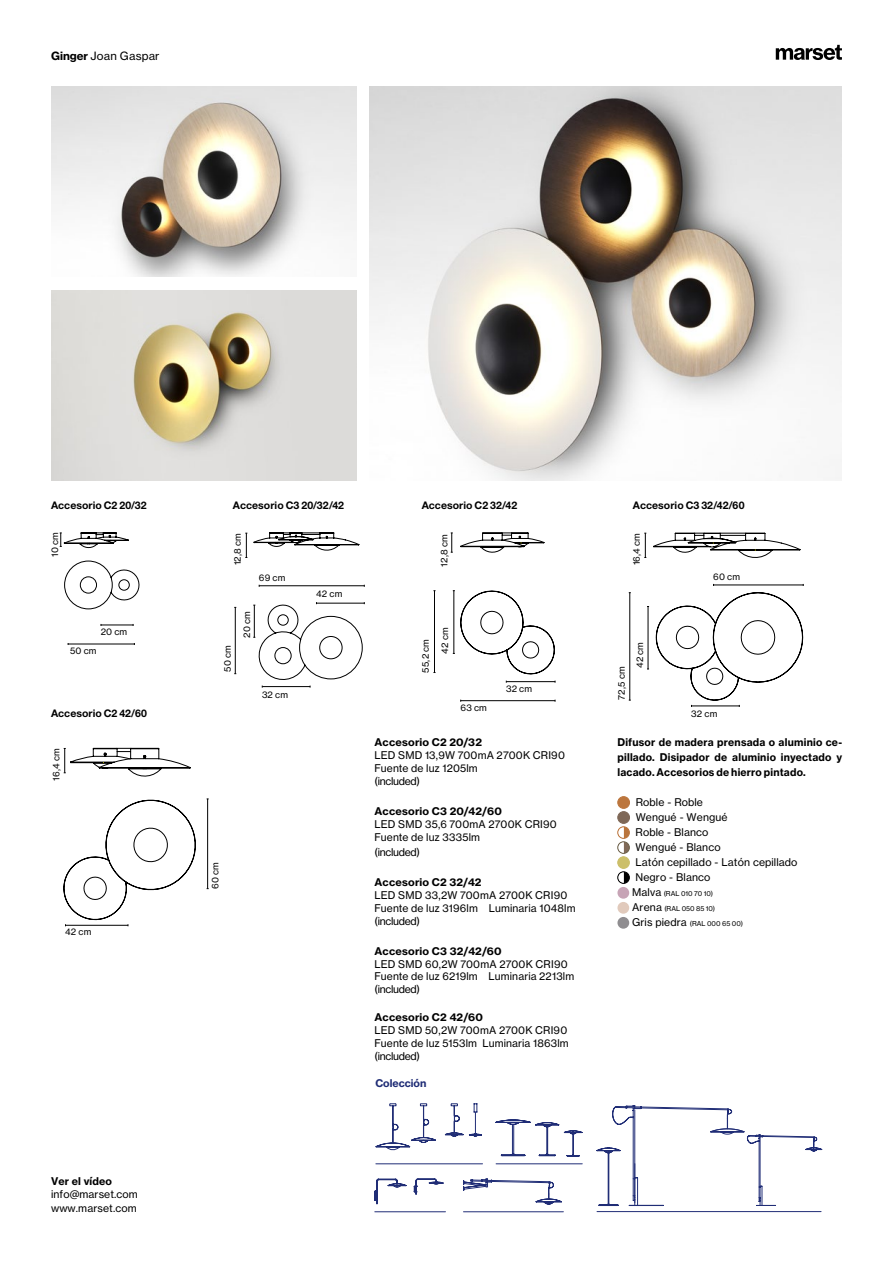
<style>
.page{position:relative;width:893px;height:1263px;background:#fff}
.page>*{position:absolute;margin:0;border:0;box-sizing:border-box;transform-origin:0 0}
.t1{font:11.25px "N Haas Grotesk TX Pro 55 Rg";letter-spacing:.02em;color:#000}
.t2{font:10.5px/12.9px "N Haas Grotesk TX Pro 55 Rg";letter-spacing:.01em;color:#000}
.t3{font:10.5px/15px "N Haas Grotesk TX Pro 75 Bd";letter-spacing:.02em;color:#000;text-align:justify}
.t4{font:700 10.5px "Helvetica Neue LT Std";letter-spacing:.005em;color:#000}
.t5{font:10.5px "N Haas Grotesk TX Pro 55 Rg";letter-spacing:-.03em;color:#000}
.t6{font:10.5px "N Haas Grotesk TX Pro 75 Bd";color:#202d76}
.t7{font:9px/19.4px "N Haas Grotesk TX Pro 55 Rg";letter-spacing:.015em;color:#000}
.t8{font:6.75px "N Haas Grotesk TX Pro 55 Rg";letter-spacing:.005em;color:#000}
.s1{font-family:"N Haas Grotesk TX Pro 75 Bd"}
.s2{font-size:10.5px}
</style>
<div class="page">
<div style="left:618px;top:797px;width:11px;height:11px;background:#bc763d;border-radius:50%"></div>
<div style="left:617px;top:796px;width:13px;height:13px;border:1px solid #bc763d;border-radius:50%"></div>
<div style="left:618px;top:812px;width:11px;height:11px;background:#7f6857;border-radius:50%"></div>
<div style="left:617px;top:811px;width:13px;height:13px;border:1px solid #7f6857;border-radius:50%"></div>
<div style="left:618px;top:827px;width:11px;height:11px;background:#ba753c;border-radius:50%"></div>
<div style="left:617px;top:826px;width:13px;height:13px;border:1px solid #bc763d;border-radius:50%"></div>
<div style="left:618px;top:842px;width:11px;height:11px;background:#806957;border-radius:50%"></div>
<div style="left:617px;top:841px;width:13px;height:13px;border:1px solid #6b6049;border-radius:50%"></div>
<div style="left:618px;top:857px;width:11px;height:11px;background:#ccbf6a;border-radius:50%"></div>
<div style="left:617px;top:856px;width:13px;height:13px;border:1px solid #ccbf6a;border-radius:50%"></div>
<div style="left:618px;top:872px;width:11px;height:11px;background:#000;border-radius:50%"></div>
<svg style="left:618px;top:827px;width:6px;height:55px"></svg>
<div style="left:617px;top:871px;width:13px;height:13px;border:1px solid #000;border-radius:50%"></div>
<div style="left:617px;top:887px;width:12px;height:12px;background:#c7a4b6;border-radius:50%"></div>
<div style="left:617px;top:902px;width:12px;height:12px;background:#e1cabc;border-radius:50%"></div>
<div style="left:617px;top:917px;width:12px;height:12px;background:#8f8d90;border-radius:50%"></div>
<img style="left:369px;top:86px;width:473px;height:394px">
<svg style="left:776px;top:45px;width:66px;height:15px"></svg>
<img style="left:51px;top:86px;width:306px;height:190px">
<hr style="left:376px;top:1163px;width:106px;height:1px;background:#202d76">
<hr style="left:496px;top:1163px;width:86px;height:1px;background:#202d76">
<svg style="left:596px;top:1105px;width:226px;height:108px"></svg>
<svg style="left:496px;top:1119px;width:86px;height:37px"></svg>
<svg style="left:375px;top:1179px;width:32px;height:25px"></svg>
<svg style="left:414px;top:1178px;width:30px;height:17px"></svg>
<hr style="left:375px;top:1211px;width:70px;height:1px;background:#202d76">
<hr style="left:463px;top:1211px;width:100px;height:1px;background:#202d76">
<svg style="left:463px;top:1179px;width:99px;height:25px"></svg>
<svg style="left:375px;top:1103px;width:107px;height:48px"></svg>
<img style="left:51px;top:291px;width:306px;height:189px">
<hr style="left:461px;top:700px;width:94px;height:1px;background:#000">
<hr style="left:68px;top:644px;width:66px;height:1px;background:#000">
<hr style="left:235px;top:607px;width:1px;height:67px;background:#000">
<hr style="left:506px;top:681px;width:49px;height:1px;background:#000">
<hr style="left:101px;top:625px;width:32px;height:1px;background:#000">
<hr style="left:434px;top:591px;width:1px;height:81px;background:#000">
<svg style="left:453px;top:590px;width:102px;height:84px"></svg>
<hr style="left:648px;top:606px;width:1px;height:63px;background:#000">
<hr style="left:629px;top:593px;width:1px;height:107px;background:#000">
<hr style="left:259px;top:585px;width:105px;height:1px;background:#000">
<svg style="left:656px;top:592px;width:147px;height:115px"></svg>
<hr style="left:713px;top:585px;width:90px;height:1px;background:#000">
<svg style="left:451px;top:533px;width:2px;height:20px"></svg>
<svg style="left:644px;top:533px;width:2px;height:25px"></svg>
<svg style="left:245px;top:533px;width:2px;height:25px"></svg>
<svg style="left:653px;top:533px;width:147px;height:25px"></svg>
<svg style="left:254px;top:532px;width:105px;height:19px"></svg>
<svg style="left:460px;top:532px;width:84px;height:21px"></svg>
<svg style="left:60px;top:532px;width:69px;height:17px"></svg>
<svg style="left:64px;top:561px;width:76px;height:48px"></svg>
<svg style="left:253px;top:602px;width:112px;height:86px"></svg>
<svg style="left:63px;top:800px;width:133px;height:126px"></svg>
<hr style="left:207px;top:799px;width:1px;height:90px;background:#000">
<svg style="left:64px;top:747px;width:127px;height:30px"></svg>
<p class="t1" style="left:51px;top:49px;width:110px"><span class="s1">Ginger</span> Joan Gaspar</p>
<p class="t4" style="left:51px;top:499px;width:97px">Accesorio C2 20/32</p>
<p class="t4" style="left:422px;top:499px;width:97px">Accesorio C2 32/42</p>
<p class="t4" style="left:633px;top:499px;width:113px">Accesorio C3 32/42/60</p>
<p class="t4" style="left:233px;top:499px;width:113px">Accesorio C3 20/32/42</p>
<p class="t7" style="left:45px;top:557px;width:26px;rotate:-90deg">10 cm</p>
<p class="t7" style="left:228px;top:565px;width:34px;rotate:-90deg">12,8 cm</p>
<p class="t7" style="left:627px;top:565px;width:34px;rotate:-90deg">16,4 cm</p>
<p class="t7" style="left:434px;top:567px;width:34px;rotate:-90deg">12,8 cm</p>
<p class="t7" style="left:259px;top:568px;width:28px">69 cm</p>
<p class="t7" style="left:316px;top:584px;width:28px">42 cm</p>
<p class="t7" style="left:101px;top:622px;width:28px">20 cm</p>
<p class="t7" style="left:70px;top:641px;width:28px">50 cm</p>
<p class="t7" style="left:218px;top:672px;width:28px;rotate:-90deg">50 cm</p>
<p class="t7" style="left:237px;top:637px;width:28px;rotate:-90deg">20 cm</p>
<p class="t7" style="left:262px;top:685px;width:28px">32 cm</p>
<p class="t7" style="left:416px;top:654px;width:28px;text-indent:-19px;rotate:-90deg">55,2 cm<br>42 cm</p>
<p class="t7" style="left:506px;top:679px;width:28px">32 cm</p>
<p class="t7" style="left:612px;top:700px;width:35px;rotate:-90deg">72,5 cm</p>
<p class="t7" style="left:630px;top:668px;width:28px;rotate:-90deg">42 cm</p>
<p class="t4" style="left:51px;top:707px;width:97px">Accesorio C2 42/60</p>
<p class="t7" style="left:460px;top:698px;width:28px">63 cm</p>
<p class="t7" style="left:713px;top:567px;width:28px">60 cm</p>
<p class="t7" style="left:691px;top:704px;width:28px">32 cm</p>
<p class="t7" style="left:46px;top:781px;width:34px;rotate:-90deg">16,4 cm</p>
<p class="t7" style="left:65px;top:922px;width:28px">42 cm</p>
<p class="t7" style="left:205px;top:889px;width:28px;rotate:-90deg">60 cm</p>
<p class="t3" style="left:51px;top:1174px;width:62px">Ver el vídeo</p>
<p class="t2" style="left:51px;top:1188px;width:88px;line-height:13.5px">info@marset.com www.marset.com</p>
<p class="t3" style="left:375px;top:735px;width:109px">Accesorio C2 20/32</p>
<p class="t2" style="left:375px;top:749px;width:192px">LED SMD 13,9W 700mA 2700K CRI90<br>Fuente de luz 1205lm<br>(included)</p>
<p class="t3" style="left:375px;top:804px;width:129px">Accesorio C3 20/42/60</p>
<p class="t2" style="left:375px;top:818px;width:184px">LED SMD 35,6 700mA 2700K CRI90<br>Fuente de luz 3335lm</p>
<p class="t5" style="left:375px;top:846px;width:47px">(included)</p>
<p class="t3" style="left:375px;top:874px;width:108px">Accesorio C2 32/42</p>
<p class="t2" style="left:375px;top:888px;width:203px">LED SMD 33,2W 700mA 2700K CRI90<br>Fuente de luz 3196lm Luminaria 1048lm (included)</p>
<p class="t3" style="left:375px;top:943px;width:129px">Accesorio C3 32/42/60</p>
<p class="t2" style="left:375px;top:957px;width:201px">LED SMD 60,2W 700mA 2700K CRI90<br>Fuente de luz 6219lm Luminaria 2213lm (included)</p>
<p class="t3" style="left:375px;top:1010px;width:110px">Accesorio C2 42/60</p>
<p class="t2" style="left:375px;top:1024px;width:196px">LED SMD 50,2W 700mA 2700K CRI90<br>Fuente de luz 5153lm Luminaria 1863lm (included)</p>
<p class="t6" style="left:375px;top:1076px;width:53px">Colección</p>
<p class="t3" style="left:617px;top:735px;width:226px">Difusor de madera prensada o aluminio ce&shy;pillado. Disipador de aluminio inyectado y lacado. Accesorios de hierro pintado.</p>
<p class="t2" style="left:636px;top:795px;width:163px;line-height:15px">Roble - Roble<br>Wengué - Wengué<br>Roble - Blanco<br>Wengué - Blanco<br>Latón cepillado - Latón cepillado<br>Negro - Blanco</p>
<p class="t8" style="left:632px;top:890px;width:82px"><span class="s2">Malva</span> (RAL 010 70 10)</p>
<p class="t8" style="left:632px;top:905px;width:84px"><span class="s2">Arena</span> (RAL 050 85 10)</p>
<p class="t8" style="left:632px;top:920px;width:112px"><span class="s2">Gris piedra</span> (RAL 000 65 00)</p>
</div>
